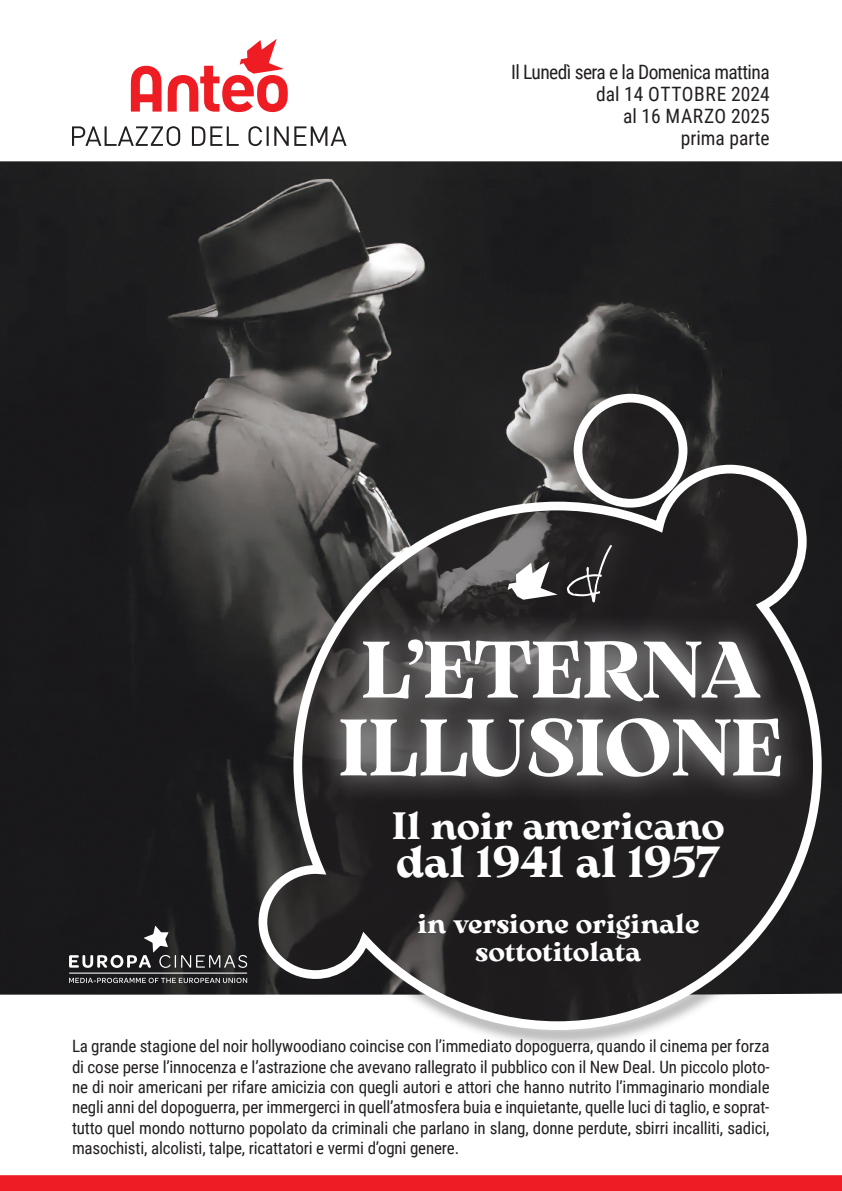
<style>
.page{position:relative;width:842px;height:1191px;background:#fff}
.page>*{position:absolute;margin:0;border:0;box-sizing:border-box;transform-origin:0 0}
.t1{font:79.6px/77.8px "Arsenica Variable";letter-spacing:-.02em;color:#fff}
.t2{font:43.6px "Arsenica Variable";color:#fff}
.t3{font:38px "Arsenica Variable";color:#fff}
.t4{font:27.2px/28px "Arsenica Variable";color:#fff;text-align:center}
.t5{font:19.8px/22px "Roboto Condensed";color:#231f20;text-align:right}
.t6{font:17px/20.4px "Roboto Condensed";letter-spacing:-.01em;color:#231f20;text-align:justify}
</style>
<div class="page">
<img style="left:0;top:161px;width:842px;height:834px">
<svg style="left:72px;top:126px;width:275px;height:20px"></svg>
<svg style="left:131px;top:39px;width:157px;height:73px"></svg>
<div style="left:254px;top:394px;width:582px;height:655px;background:#231f20;opacity:.3"></div>
<svg style="left:254px;top:389px;width:572px;height:645px;background:#484747"></svg>
<svg style="left:508px;top:561px;width:50px;height:38px"></svg>
<div style="left:316px;top:612px;width:493px;height:192px;background:#fff;opacity:.75"></div>
<div style="left:0;top:1175px;width:842px;height:16px;background:#ee1d23"></div>
<svg style="left:567px;top:545px;width:45px;height:57px;background:#3e3c3c"></svg>
<svg style="left:69px;top:925px;width:178px;height:43px;background:#3a393b"></svg>
<hr style="left:69px;top:972px;width:178px;height:1px;background:#fff">
<svg style="left:69px;top:977px;width:178px;height:6px"></svg>
<p class="t5" style="left:511px;top:60px;width:260px">Il Lunedì sera e la Domenica mattina dal 14 OTTOBRE 2024<br>al 16 MARZO 2025<br>prima parte</p>
<h1 class="t1" style="left:338px;top:624px;width:447px">L’ETERNA<br>ILLUSIONE</h1>
<h3 class="t3" style="left:392px;top:797px;width:334px">Il noir americano</h3>
<h2 class="t2" style="left:396px;top:829px;width:326px">dal 1941 al 1957</h2>
<h3 class="t4" style="left:417px;top:907px;width:283px">in versione originale sottotitolata</h3>
<p class="t6" style="left:72px;top:1035px;width:699px">La grande stagione del noir hollywoodiano coincise con l’immediato dopoguerra, quando il cinema per forza di cose perse l’innocenza e l’astrazione che avevano rallegrato il pubblico con il New Deal. Un piccolo ploto&shy;ne di noir americani per rifare amicizia con quegli autori e attori che hanno nutrito l’immaginario mondiale negli anni del dopoguerra, per immergerci in quell’atmosfera buia e inquietante, quelle luci di taglio, e soprat&shy;tutto quel mondo notturno popolato da criminali che parlano in slang, donne perdute, sbirri incalliti, sadici, masochisti, alcolisti, talpe, ricattatori e vermi d’ogni genere.</p>
</div>
